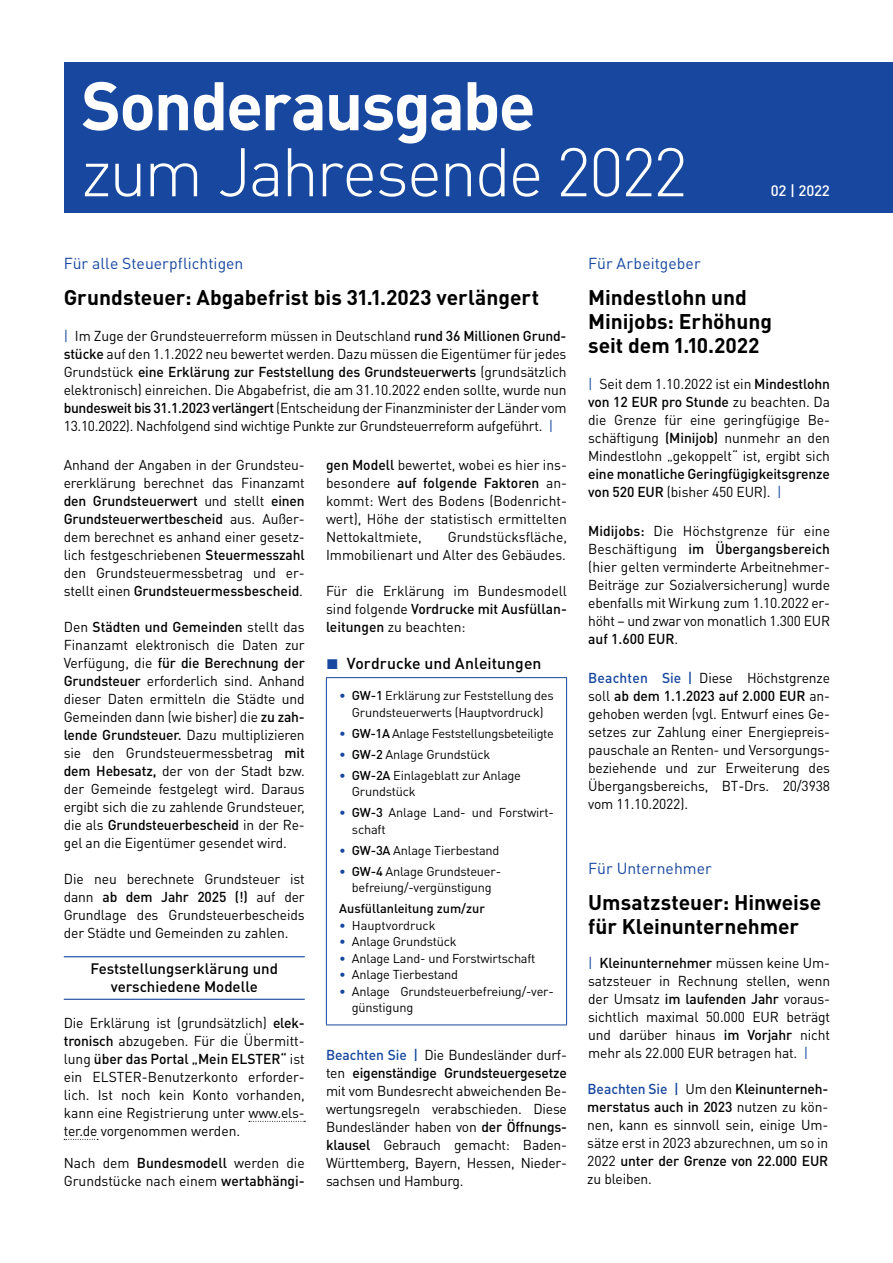
<style>
.page{position:relative;width:893px;height:1263px;background:#fff}
.page>*{position:absolute;margin:0;border:0;box-sizing:border-box;transform-origin:0 0}
.t1{font:300 67.5px "DIN Pro";letter-spacing:-.035em;color:#fff}
.t2{font:700 67.5px "DIN Pro";letter-spacing:-.03em;color:#fff}
.t3{font:700 21px/24px "DIN Pro";color:#000}
.t4{font:15.75px "DIN Pro";color:#17479e}
.t5{font:500 15.75px "DIN Pro";letter-spacing:.005em;color:#000}
.t6{font:500 15px/18px "DIN Pro";color:#000;text-align:center}
.t7{font:500 15px "DIN Pro";color:#fff}
.t8{font:14.25px/18px "DIN Pro";letter-spacing:-.01em;color:#000;text-align:justify}
.t9{font:500 14.25px/18px "DIN Pro";letter-spacing:-.01em;color:#000}
.t10{font:12.75px/16.5px "DIN Pro";letter-spacing:-.015em;color:#000}
.t11{font:500 12.75px "DIN Pro";color:#000}
.s1{color:#17479e}
.s2{font-weight:500}
.s3{font-weight:500;color:#17479e}
.s4{font-weight:400}
.s5{font-weight:400;color:#17479e}
</style>
<div class="page">
<div style="left:64px;top:62px;width:829px;height:151px;background:#17479e"></div>
<hr style="left:64px;top:956px;width:241px;height:1px;background:#17479e">
<hr style="left:64px;top:999px;width:241px;height:1px;background:#17479e">
<svg style="left:249px;top:1121px;width:56px;height:1px"></svg>
<svg style="left:64px;top:1139px;width:34px;height:1px"></svg>
<hr style="left:326px;top:677px;width:241px;height:1px;background:#17479e">
<hr style="left:326px;top:678px;width:1px;height:346px;background:#17479e">
<hr style="left:566px;top:678px;width:1px;height:346px;background:#17479e">
<hr style="left:326px;top:1024px;width:241px;height:1px;background:#17479e">
<h1 class="t2" style="left:81px;top:60px;width:456px">Sonderausgabe</h1>
<h1 class="t1" style="left:81px;top:126px;width:607px">zum Jahresende 2022</h1>
<p class="t7" style="left:771px;top:181px;width:60px">02 | 2022</p>
<p class="t4" style="left:64px;top:253px;width:181px">Für alle Steuerpflichtigen</p>
<h2 class="t3" style="left:64px;top:285px;width:477px">Grundsteuer: Abgabefrist bis 31.1.2023 verlängert</h2>
<p class="t8" style="left:64px;top:327px;width:504px"><span class="s1">|</span> Im Zuge der Grundsteuerreform müssen in Deutschland <span class="s2">rund 36 Millionen Grund&shy;stücke</span> auf den 1.1.2022 neu bewertet werden. Dazu müssen die Eigentümer für jedes Grundstück <span class="s2">eine Erklärung zur Feststellung des Grundsteuerwerts</span> (grundsätzlich elektronisch) einreichen. Die Abgabefrist, die am 31.10.2022 enden sollte, wurde nun <span class="s2">bundesweit bis 31.1.2023 verlängert</span> (Entscheidung der Finanzminister der Länder vom 13.10.2022). Nachfolgend sind wichtige Punkte zur Grundsteuerreform aufgeführt. <span class="s1">|</span></p>
<p class="t8" style="left:64px;top:455px;width:242px">Anhand der Angaben in der Grundsteu&shy;ererklärung berechnet das Finanzamt <span class="s2">den Grundsteuerwert</span> und stellt <span class="s2">einen Grundsteuerwertbescheid</span> aus. Außer&shy;dem berechnet es anhand einer gesetz&shy;lich festgeschriebenen <span class="s2">Steuermesszahl </span>den Grundsteuermessbetrag und er&shy;stellt einen <span class="s2">Grundsteuermessbescheid</span>.</p>
<p class="t8" style="left:64px;top:617px;width:242px">Den <span class="s2">Städten und Gemeinden</span> stellt das Finanzamt elektronisch die Daten zur Verfügung, die <span class="s2">für die Berechnung der Grundsteuer</span> erforderlich sind. Anhand dieser Daten ermitteln die Städte und Gemeinden dann (wie bisher) die <span class="s2">zu zah&shy;lende Grundsteuer.</span> Dazu multiplizieren sie den Grundsteuermessbetrag <span class="s2">mit dem Hebesatz,</span> der von der Stadt bzw. der Gemeinde festgelegt wird. Daraus ergibt sich die zu zahlende Grundsteuer, die als <span class="s2">Grundsteuerbescheid</span> in der Re&shy;gel an die Eigentümer gesendet wird.</p>
<p class="t8" style="left:64px;top:869px;width:242px">Die neu berechnete Grundsteuer ist dann <span class="s2">ab dem Jahr 2025 (!)</span> auf der Grundlage des Grundsteuerbescheids der Städte und Gemeinden zu zahlen.</p>
<p class="t6" style="left:90px;top:959px;width:189px">Feststellungserklärung und verschiedene Modelle</p>
<p class="t8" style="left:64px;top:1013px;width:242px">Die Erklärung ist (grundsätzlich) <span class="s2">elek&shy;tronisch</span> abzugeben. Für die Übermitt&shy;lung <span class="s2">über das Portal „Mein ELSTER“</span> ist ein ELSTER-Benutzerkonto erforder&shy;lich. Ist noch kein Konto vorhanden, kann eine Registrierung unter www.els&shy;ter.de vorgenommen werden.</p>
<p class="t8" style="left:64px;top:1153px;width:242px">Nach dem <span class="s2">Bundesmodell</span> werden die<br>Grundstücke nach einem <span class="s2">wertabhängi-</span></p>
<p class="t8" style="left:326px;top:455px;width:242px"><span class="s2">gen Modell</span> bewertet, wobei es hier ins&shy;besondere <span class="s2">auf folgende Faktoren</span> an&shy;kommt: Wert des Bodens (Bodenricht&shy;wert), Höhe der statistisch ermittelten Nettokaltmiete,</p>
<p class="t8" style="left:326px;top:527px;width:242px;text-align:right">Grundstücksfläche,<br>Immobilienart und Alter des Gebäudes.</p>
<p class="t8" style="left:326px;top:581px;width:242px">Für die Erklärung im Bundesmodell sind folgende <span class="s2">Vordrucke mit Ausfüllan&shy;leitungen</span> zu beachten:</p>
<p class="t5" style="left:326px;top:653px;width:217px"><span class="s1">◼</span> Vordrucke und Anleitungen</p>
<p class="t10" style="left:339px;top:687px;width:216px;text-align:center"><span class="s1">•</span> <span class="s2">GW-1</span> Erklärung zur Feststellung des<br>Grundsteuerwerts (Hauptvordruck)</p>
<p class="t10" style="left:339px;top:724px;width:216px"><span class="s1">•</span> <span class="s2">GW-1A</span> Anlage Feststellungsbeteiligte</p>
<p class="t10" style="left:339px;top:745px;width:153px"><span class="s1">•</span> <span class="s2">GW-2</span> Anlage Grundstück</p>
<p class="t10" style="left:352px;top:766px;width:171px;text-indent:-13px"><span class="s1">•</span> <span class="s2">GW-2A</span> Einlageblatt zur Anlage<br>Grundstück</p>
<p class="t10" style="left:352px;top:804px;width:203px;text-indent:-13px"><span class="s1">•</span> <span class="s2">GW-3</span> Anlage Land- und Forstwirt&shy;schaft</p>
<p class="t10" style="left:339px;top:841px;width:162px"><span class="s1">•</span> <span class="s2">GW-3A</span> Anlage Tierbestand</p>
<p class="t10" style="left:339px;top:862px;width:161px;text-align:center"><span class="s1">•</span> <span class="s2">GW-4</span> Anlage Grundsteuer&shy;befreiung/-vergünstigung</p>
<p class="t11" style="left:339px;top:900px;width:147px">Ausfüllanleitung zum/zur</p>
<p class="t10" style="left:339px;top:916px;width:98px"><span class="s1">•</span> Hauptvordruck</p>
<p class="t10" style="left:339px;top:933px;width:119px"><span class="s1">•</span> Anlage Grundstück</p>
<p class="t10" style="left:339px;top:949px;width:198px"><span class="s1">•</span> Anlage Land- und Forstwirtschaft</p>
<p class="t10" style="left:339px;top:966px;width:120px"><span class="s1">•</span> Anlage Tierbestand</p>
<p class="t10" style="left:352px;top:982px;width:203px;text-indent:-13px"><span class="s1">•</span> Anlage Grundsteuerbefreiung/-ver&shy;günstigung</p>
<p class="t8" style="left:326px;top:1045px;width:242px"><span class="s3">Beachten Sie |</span> Die Bundesländer durf&shy;ten <span class="s2">eigenständige Grundsteuergesetze </span>mit vom Bundesrecht abweichenden Be&shy;wertungsregeln verabschieden. Diese Bundesländer haben von <span class="s2">der Öffnungs&shy;klausel</span> Gebrauch gemacht: Baden-Württemberg, Bayern, Hessen, Nieder&shy;sachsen und Hamburg.</p>
<p class="t4" style="left:588px;top:253px;width:114px">Für Arbeitgeber</p>
<h2 class="t3" style="left:588px;top:285px;width:185px">Mindestlohn und<br>Minijobs: Erhöhung seit dem 1.10.2022</h2>
<p class="t8" style="left:588px;top:375px;width:243px"><span class="s1">|</span> Seit dem 1.10.2022 ist ein <span class="s2">Mindestlohn von 12 EUR pro Stunde</span> zu beachten. Da die Grenze für eine geringfügige Be&shy;schäftigung <span class="s2">(Minijob)</span> nunmehr an den Mindestlohn „gekoppelt“ ist, ergibt sich</p>
<p class="t9" style="left:588px;top:465px;width:243px">eine monatliche Geringfügigkeitsgrenze von 520 EUR <span class="s4">(bisher 450 EUR).</span> <span class="s5">|</span></p>
<p class="t8" style="left:588px;top:522px;width:243px"><span class="s2">Midijobs:</span> Die Höchstgrenze für eine Beschäftigung <span class="s2">im Übergangsbereich </span>(hier gelten verminderte Arbeitnehmer-Beiträge zur Sozialversicherung) wurde ebenfalls mit Wirkung zum 1.10.2022 er&shy;höht – und zwar von monatlich 1.300 EUR <span class="s2">auf 1.600 EUR</span>.</p>
<p class="t8" style="left:588px;top:669px;width:243px"><span class="s3">Beachten Sie |</span> Diese Höchstgrenze soll <span class="s2">ab dem 1.1.2023 auf 2.000 EUR</span> an&shy;gehoben werden (vgl. Entwurf eines Ge&shy;setzes zur Zahlung einer Energiepreis&shy;pauschale an Renten- und Versorgungs&shy;beziehende und zur Erweiterung des Übergangsbereichs, BT-Drs. 20/3938 vom 11.10.2022).</p>
<p class="t4" style="left:588px;top:857px;width:125px">Für Unternehmer</p>
<h2 class="t3" style="left:588px;top:889px;width:234px">Umsatzsteuer: Hinweise für Kleinunternehmer</h2>
<p class="t8" style="left:588px;top:954px;width:243px"><span class="s1">|</span> <span class="s2">Kleinunternehmer</span> müssen keine Um&shy;satzsteuer in Rechnung stellen, wenn der Umsatz <span class="s2">im laufenden Jahr</span> voraus&shy;sichtlich maximal 50.000 EUR beträgt und darüber hinaus <span class="s2">im Vorjahr</span> nicht mehr als 22.000 EUR betragen hat. <span class="s1">|</span></p>
<p class="t8" style="left:587px;top:1079px;width:242px"><span class="s3">Beachten Sie |</span> Um den <span class="s2">Kleinunterneh&shy;merstatus auch in 2023</span> nutzen zu kön&shy;nen, kann es sinnvoll sein, einige Um&shy;sätze erst in 2023 abzurechnen, um so in 2022 <span class="s2">unter der Grenze von 22.000 EUR </span>zu bleiben.</p>
</div>
